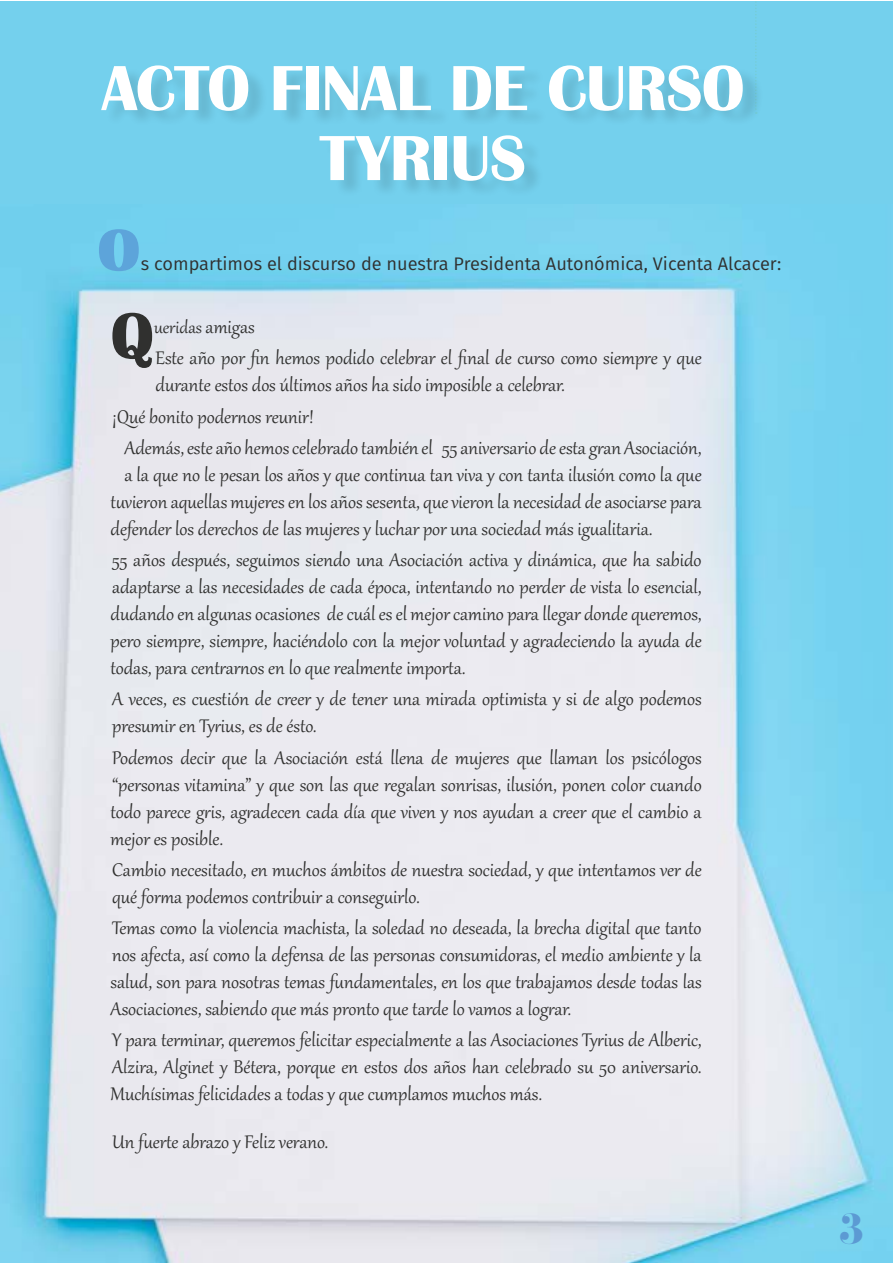
<style>
.page{position:relative;width:893px;height:1263px;background:#fff}
.page>*{position:absolute;margin:0;border:0;box-sizing:border-box;transform-origin:0 0}
.t1{font:700 81.45px "Britannic";color:#5da4da}
.t2{font:700 67.2px "Britannic";color:#30302f}
.t3{font:700 66px/69.9px "Britannic";letter-spacing:-.01em;color:#fff;text-align:center}
.t4{font:42.3px "Pistilli";color:#5c9ad3}
.t5{font:22.5px/27px "Gabriola";color:#30302f;text-align:justify}
.t6{font:21px "Gabriola";color:#30302f}
.t7{font:18.15px "Fira Sans";color:#30302f}
.s1{font-size:22.5px}
</style>
<div class="page">
<img style="left:0;top:204px;width:893px;height:1059px">
<div style="left:0;top:2px;width:893px;height:202px;background:#74d0ed"></div>
<svg style="left:755px;top:1px;width:2px;height:65px"></svg>
<div style="left:106px;top:68px;width:658px;height:129px;background:#000;opacity:.11"></div>
<h3 class="t3" style="left:102px;top:54px;width:644px">ACTO FINAL DE CURSO<br>TYRIUS</h3>
<h1 class="t1" style="left:97px;top:197px;width:46px">o</h1>
<p class="t7" style="left:141px;top:250px;width:642px">s compartimos el discurso de nuestra Presidenta Autonómica, Vicenta Alcacer:</p>
<h2 class="t2" style="left:111px;top:298px;width:45px">Q</h2>
<p class="t6" style="left:154px;top:313px;width:102px">ueridas <span class="s1">amigas</span></p>
<p class="t5" style="left:156px;top:343px;width:548px">Este año por fin hemos podido celebrar el final de curso como siempre y que durante estos dos últimos años ha sido imposible a celebrar.</p>
<p class="t5" style="left:124px;top:399px;width:579px;line-height:31.2px;text-indent:-12px">¡Qué bonito podernos reunir!<br>Además, este año hemos celebrado también el 55 aniversario de esta gran Asociación,</p>
<p class="t5" style="left:111px;top:459px;width:593px;text-indent:14px">a la que no le pesan los años y que continua tan viva y con tanta ilusión como la que tuvieron aquellas mujeres en los años sesenta, que vieron la necesidad de asociarse para defender los derechos de las mujeres y luchar por una sociedad más igualitaria.</p>
<p class="t5" style="left:111px;top:545px;width:593px">55 años después, seguimos siendo una Asociación activa y dinámica, que ha sabido adaptarse a las necesidades de cada época, intentando no perder de vista lo esencial, dudando en algunas ocasiones de cuál es el mejor camino para llegar donde queremos, pero siempre, siempre, haciéndolo con la mejor voluntad y agradeciendo la ayuda de todas, para centrarnos en lo que realmente importa.</p>
<p class="t5" style="left:112px;top:684px;width:591px">A veces, es cuestión de creer y de tener una mirada optimista y si de algo podemos presumir en Tyrius, es de ésto.</p>
<p class="t5" style="left:111px;top:742px;width:593px">Podemos decir que la Asociación está llena de mujeres que llaman los psicólogos “personas vitamina” y que son las que regalan sonrisas, ilusión, ponen color cuando todo parece gris, agradecen cada día que viven y nos ayudan a creer que el cambio a mejor es posible.</p>
<p class="t5" style="left:112px;top:854px;width:591px">Cambio necesitado, en muchos ámbitos de nuestra sociedad, y que intentamos ver de qué forma podemos contribuir a conseguirlo.</p>
<p class="t5" style="left:111px;top:913px;width:593px">Temas como la violencia machista, la soledad no deseada, la brecha digital que tanto nos afecta, así como la defensa de las personas consumidoras, el medio ambiente y la salud, son para nosotras temas fundamentales, en los que trabajamos desde todas las Asociaciones, sabiendo que más pronto que tarde lo vamos a lograr.</p>
<p class="t5" style="left:111px;top:1025px;width:593px">Y para terminar, queremos felicitar especialmente a las Asociaciones Tyrius de Alberic, Alzira, Alginet y Bétera, porque en estos dos años han celebrado su 50 aniversario.<br>Muchísimas felicidades a todas y que cumplamos muchos más.</p>
<p class="t5" style="left:112px;top:1126px;width:218px">Un fuerte abrazo y Feliz verano.</p>
<h3 class="t4" style="left:838px;top:1201px;width:28px">3</h3>
</div>
